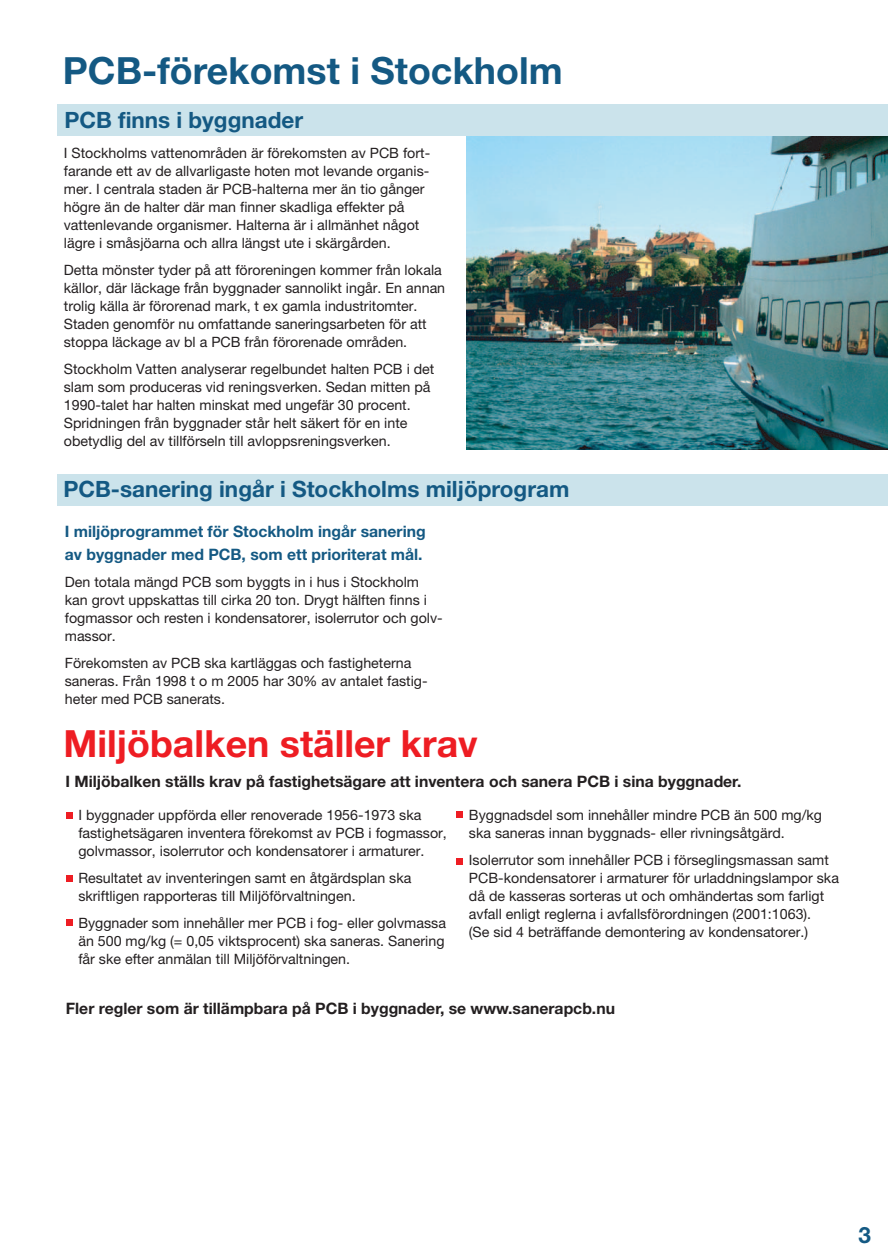
<style>
.page{position:relative;width:888px;height:1260px;background:#fff}
.page>*{position:absolute;margin:0;border:0;box-sizing:border-box;transform-origin:0 0}
.t1{font:700 37.5px "Helvetica Neue";color:#145983}
.t2{font:700 37.5px "Helvetica Neue";color:#ee1d23}
.t3{font:700 22.5px "Helvetica Neue";color:#145983}
.t4{font:700 15.75px "Helvetica Neue";color:#231f20}
.t5{font:700 15.75px/22.5px "Helvetica Neue";color:#145983}
.t6{font:14.25px/18px "Helvetica Neue";color:#231f20}
</style>
<div class="page">
<img style="left:467px;top:136px;width:421px;height:314px">
<div style="left:57px;top:104px;width:831px;height:32px;background:#cbe3eb"></div>
<div style="left:57px;top:474px;width:831px;height:32px;background:#cbe3eb"></div>
<div style="left:66px;top:812px;width:7px;height:7px;background:#ee1d23"></div>
<div style="left:66px;top:875px;width:7px;height:7px;background:#ee1d23"></div>
<div style="left:456px;top:811px;width:7px;height:7px;background:#ee1d23"></div>
<div style="left:456px;top:858px;width:7px;height:7px;background:#ee1d23"></div>
<div style="left:66px;top:920px;width:7px;height:6px;background:#ee1d23"></div>
<p class="t1" style="left:63px;top:48px;width:501px">PCB-förekomst i Stockholm</p>
<p class="t3" style="left:64px;top:106px;width:240px">PCB finns i byggnader</p>
<p class="t6" style="left:64px;top:144px;width:368px">I Stockholms vattenområden är förekomsten av PCB fort&shy;farande ett av de allvarligaste hoten mot levande organis&shy;mer. I centrala staden är PCB-halterna mer än tio gånger högre än de halter där man finner skadliga effekter på vattenlevande organismer. Halterna är i allmänhet något lägre i småsjöarna och allra längst ute i skärgården.</p>
<p class="t6" style="left:64px;top:261px;width:383px">Detta mönster tyder på att föroreningen kommer från lokala källor, där läckage från byggnader sannolikt ingår. En annan trolig källa är förorenad mark, t ex gamla industritomter.<br>Staden genomför nu omfattande saneringsarbeten för att stoppa läckage av bl a PCB från förorenade områden.</p>
<p class="t6" style="left:64px;top:360px;width:372px">Stockholm Vatten analyserar regelbundet halten PCB i det slam som produceras vid reningsverken. Sedan mitten på 1990-talet har halten minskat med ungefär 30 procent.<br>Spridningen från byggnader står helt säkert för en inte obetydlig del av tillförseln till avloppsreningsverken.</p>
<p class="t3" style="left:63px;top:475px;width:508px">PCB-sanering ingår i Stockholms miljöprogram</p>
<p class="t5" style="left:65px;top:520px;width:362px">I miljöprogrammet för Stockholm ingår sanering av byggnader med PCB, som ett prioriterat mål.</p>
<p class="t6" style="left:65px;top:573px;width:379px">Den totala mängd PCB som byggts in i hus i Stockholm kan grovt uppskattas till cirka 20 ton. Drygt hälften finns i fogmassor och resten i kondensatorer, isolerrutor och golv&shy;massor.</p>
<p class="t6" style="left:65px;top:654px;width:364px">Förekomsten av PCB ska kartläggas och fastigheterna saneras. Från 1998 t o m 2005 har 30% av antalet fastig&shy;heter med PCB sanerats.</p>
<p class="t2" style="left:63px;top:720px;width:416px">Miljöbalken ställer krav</p>
<p class="t4" style="left:65px;top:771px;width:678px">I Miljöbalken ställs krav på fastighetsägare att inventera och sanera PCB i sina byggnader.</p>
<p class="t6" style="left:78px;top:806px;width:370px">I byggnader uppförda eller renoverade 1956-1973 ska fastighetsägaren inventera förekomst av PCB i fogmassor, golvmassor, isolerrutor och kondensatorer i armaturer.</p>
<p class="t6" style="left:78px;top:869px;width:335px">Resultatet av inventeringen samt en åtgärdsplan ska skriftligen rapporteras till Miljöförvaltningen.</p>
<p class="t6" style="left:78px;top:914px;width:369px;text-align:justify">Byggnader som innehåller mer PCB i fog- eller golvmassa än 500 mg/kg (= 0,05 viktsprocent) ska saneras. Sanering får ske efter anmälan till Miljöförvaltningen.</p>
<p class="t6" style="left:469px;top:806px;width:355px">Byggnadsdel som innehåller mindre PCB än 500 mg/kg ska saneras innan byggnads- eller rivningsåtgärd.</p>
<p class="t6" style="left:469px;top:851px;width:372px">Isolerrutor som innehåller PCB i förseglingsmassan samt PCB-kondensatorer i armaturer för urladdningslampor ska då de kasseras sorteras ut och omhändertas som farligt avfall enligt reglerna i avfallsförordningen (2001:1063).<br>(Se sid 4 beträffande demontering av kondensatorer.)</p>
<p class="t4" style="left:66px;top:999px;width:551px">Fler regler som är tillämpbara på PCB i byggnader, se www.sanerapcb.nu</p>
<p class="t3" style="left:858px;top:1221px;width:14px">3</p>
</div>
